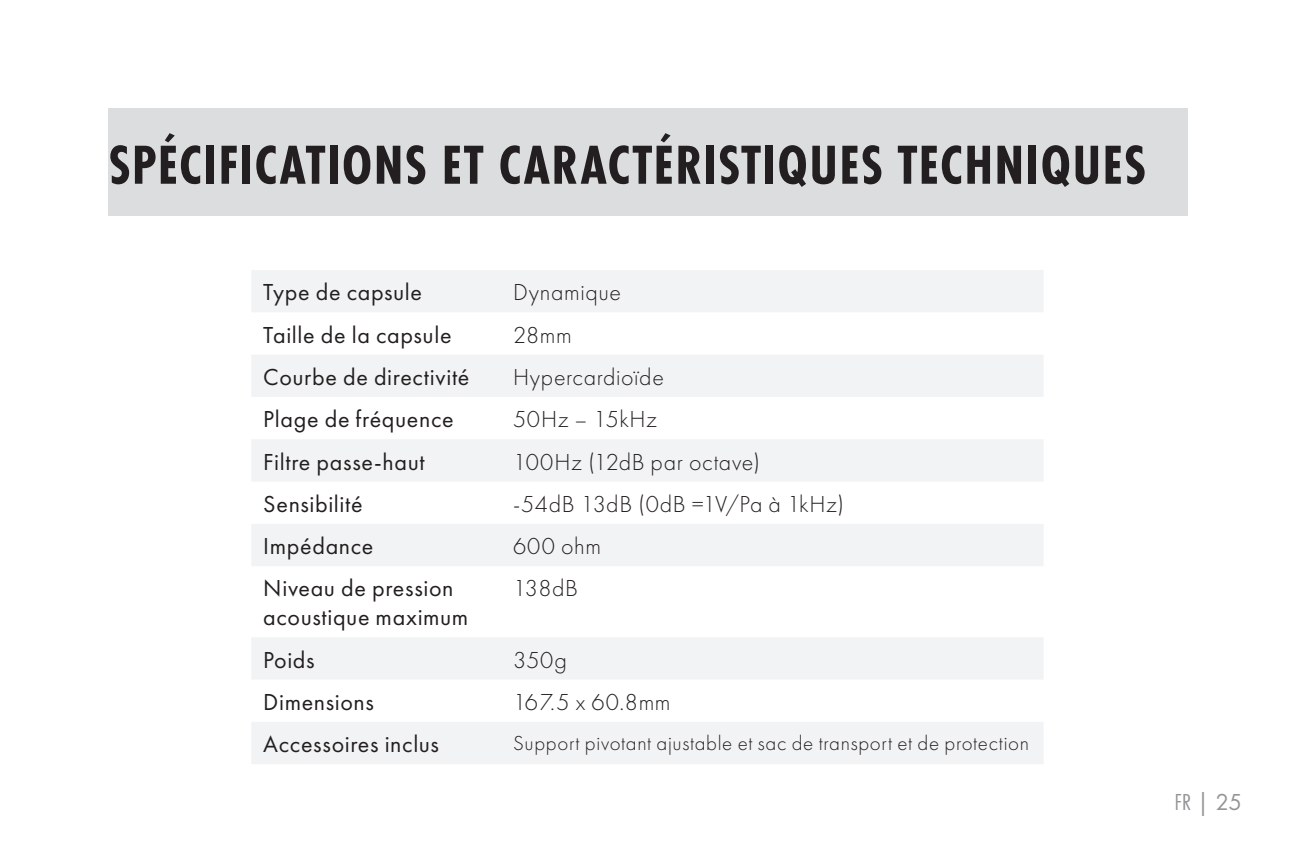
<style>
.page{position:relative;width:1296px;height:864px;background:#fff}
.page>*{position:absolute;margin:0;border:0;box-sizing:border-box;transform-origin:0 0}
.t1{font:700 57px "Futura PT Cond";letter-spacing:.025em;color:#231f20}
.t2{font:24px/28.8px "Futura PT";letter-spacing:.025em;color:#231f20}
.t3{font:300 24px "Futura PT";letter-spacing:.025em;color:#231f20}
.t4{font:24px "Futura PT";color:#939598}
.t5{font:300 21px "Futura PT";letter-spacing:.03em;color:#231f20}
.s1{font-family:"Futura PT Cond"}
</style>
<div class="page">
<div style="left:108px;top:108px;width:1080px;height:108px;background:#dcdddf"></div>
<svg style="left:252px;top:270px;width:791px;height:494px;fill:#f2f3f4"></svg>
<p class="t1" style="left:108px;top:132px;width:1039px">SPÉCIFICATIONS ET CARACTÉRISTIQUES TECHNIQUES</p>
<p class="t2" style="left:263px;top:278px;width:160px">Type de capsule</p>
<p class="t3" style="left:513px;top:279px;width:110px">Dynamique</p>
<p class="t2" style="left:263px;top:320px;width:190px">Taille de la capsule</p>
<p class="t3" style="left:513px;top:321px;width:60px">28mm</p>
<p class="t2" style="left:263px;top:362px;width:208px">Courbe de directivité</p>
<p class="t3" style="left:513px;top:363px;width:152px">Hypercardioïde</p>
<p class="t2" style="left:263px;top:405px;width:192px">Plage de fréquence</p>
<p class="t3" style="left:513px;top:406px;width:146px">50Hz – 15kHz</p>
<p class="t2" style="left:263px;top:447px;width:163px">Filtre passe-haut</p>
<p class="t3" style="left:513px;top:448px;width:249px">100Hz (12dB par octave)</p>
<p class="t2" style="left:263px;top:489px;width:101px">Sensibilité</p>
<p class="t3" style="left:513px;top:490px;width:333px">-54dB 13dB (0dB =1V/Pa à 1kHz)</p>
<p class="t2" style="left:263px;top:532px;width:112px">Impédance</p>
<p class="t3" style="left:513px;top:533px;width:89px">600 ohm</p>
<p class="t2" style="left:263px;top:574px;width:207px">Niveau de pression acoustique maximum</p>
<p class="t3" style="left:513px;top:575px;width:67px">138dB</p>
<p class="t2" style="left:263px;top:645px;width:53px">Poids</p>
<p class="t3" style="left:513px;top:646px;width:55px">350g</p>
<p class="t2" style="left:263px;top:687px;width:112px">Dimensions</p>
<p class="t3" style="left:513px;top:688px;width:159px">167.5 x 60.8mm</p>
<p class="t2" style="left:263px;top:730px;width:177px">Accessoires inclus</p>
<p class="t5" style="left:513px;top:731px;width:518px">Support pivotant ajustable et sac de transport et de protection</p>
<p class="t4" style="left:1175px;top:788px;width:69px"><span class="s1">FR</span> | 25</p>
</div>
